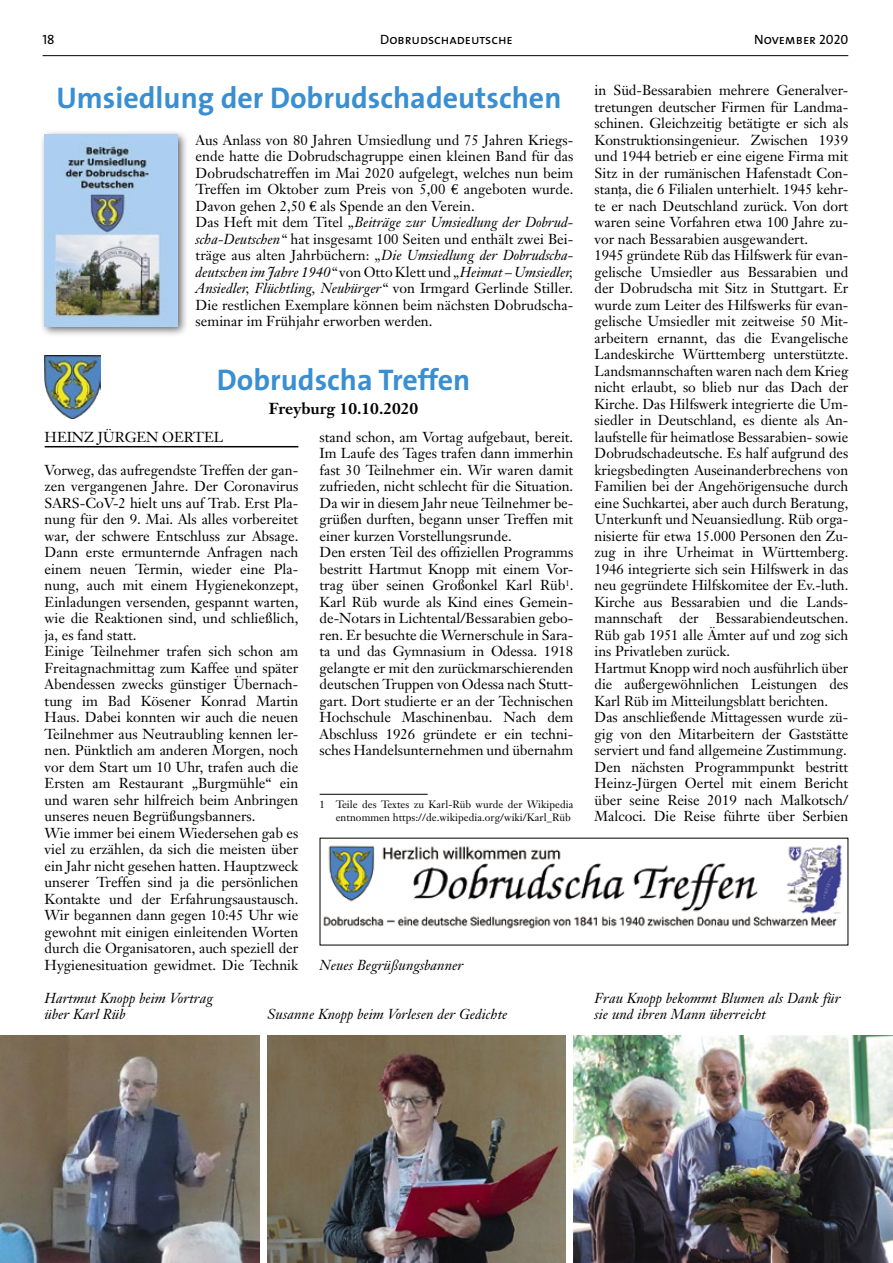
<style>
.page{position:relative;width:893px;height:1263px;background:#fff}
.page>*{position:absolute;margin:0;border:0;box-sizing:border-box;transform-origin:0 0}
.t1{font:700 30px "The Sans B7";color:#398fd1}
.t2{font:700 15.75px "Janson Text";color:#000}
.t3{font:14.25px/16.5px "Janson Text";letter-spacing:-.005em;color:#000}
.t4{font:italic 14.25px/16.5px "Janson Text";letter-spacing:.005em;color:#000}
.t5{font:13.5px "The Sans Caps";color:#000}
.t6{font:10.5px/13.5px "Janson Text";letter-spacing:.005em;color:#000;text-align:right}
.s1{font-family:"Euro Serif"}
.s2{font-style:italic}
.s3{font-family:"Helvetica";font-size:12px}
</style>
<div class="page">
<hr style="left:43px;top:55px;width:805px;height:1px;background:#000">
<div style="left:39px;top:130px;width:149px;height:207px;background:#000;opacity:.6"></div>
<img style="left:45px;top:135px;width:132px;height:191px">
<hr style="left:45px;top:446px;width:253px;height:1px;background:#000">
<hr style="left:320px;top:794px;width:108px;height:1px;background:#000">
<img style="left:45px;top:355px;width:56px;height:64px">
<img style="left:0;top:1036px;width:259px;height:227px">
<img style="left:268px;top:1036px;width:298px;height:227px">
<img style="left:573px;top:1036px;width:320px;height:227px">
<img style="left:323px;top:844px;width:519px;height:85px">
<p class="t5" style="left:43px;top:28px;width:14px">18</p>
<p class="t5" style="left:380px;top:28px;width:134px">Dobrudschadeutsche</p>
<p class="t5" style="left:754px;top:28px;width:96px">November 2020</p>
<h1 class="t1" style="left:57px;top:82px;width:506px">Umsiedlung der Dobrudschadeutschen</h1>
<p class="t3" style="left:196px;top:131px;width:379px">Aus Anlass von 80 Jahren Umsiedlung und 75 Jahren Kriegs&shy;ende hatte die Dobrudschagruppe einen kleinen Band für das Dobrudschatreffen im Mai 2020 aufgelegt, welches nun beim Treffen im Oktober zum Preis von 5,00 <span class="s1">€</span> angeboten wurde.<br>Davon gehen 2,50 <span class="s1">€</span> als Spende an den Verein.<br>Das Heft mit dem Titel <span class="s2">„Beiträge zur Umsiedlung der Dobrud&shy;scha-Deutschen“</span> hat insgesamt 100 Seiten und enthält zwei Bei&shy;träge aus alten Jahrbüchern: <span class="s2">„Die Umsiedlung der Dobrudscha&shy;deutschen im Jahre 1940“</span> von Otto Klett und <span class="s2">„Heimat – Umsiedler, Ansiedler, Flüchtling, Neubürger“</span> von Irmgard Gerlinde Stiller.<br>Die restlichen Exemplare können beim nächsten Dobrudscha&shy;seminar im Frühjahr erworben werden.</p>
<h1 class="t1" style="left:217px;top:364px;width:255px">Dobrudscha Treffen</h1>
<p class="t2" style="left:269px;top:398px;width:151px">Freyburg 10.10.2020</p>
<p class="t3" style="left:320px;top:428px;width:255px">stand schon, am Vortag aufgebaut, bereit.<br>Im Laufe des Tages trafen dann immerhin fast 30 Teilnehmer ein. Wir waren damit zufrieden, nicht schlecht für die Situation.<br>Da wir in diesem Jahr neue Teilnehmer be&shy;grüßen durften, begann unser Treffen mit einer kurzen Vorstellungsrunde.<br>Den ersten Teil des offiziellen Programms bestritt Hartmut Knopp mit einem Vor&shy;trag über seinen Großonkel Karl Rüb<sup>1</sup>.<br>Karl Rüb wurde als Kind eines Gemein&shy;de-Notars in Lichtental/Bessarabien gebo&shy;ren. Er besuchte die Wernerschule in Sara&shy;ta und das Gymnasium in Odessa. 1918 gelangte er mit den zurückmarschierenden deutschen Truppen von Odessa nach Stutt&shy;gart. Dort studierte er an der Technischen Hochschule Maschinenbau. Nach dem Abschluss 1926 gründete er ein techni&shy;sches Handelsunternehmen und übernahm</p>
<p class="t3" style="left:45px;top:428px;width:180px">HEINZ JÜRGEN OERTEL</p>
<p class="t3" style="left:45px;top:461px;width:255px">Vorweg, das aufregendste Treffen der gan&shy;zen vergangenen Jahre. Der Coronavirus SARS-CoV-2 hielt uns auf Trab. Erst Pla&shy;nung für den 9. Mai. Als alles vorbereitet war, der schwere Entschluss zur Absage.<br>Dann erste ermunternde Anfragen nach einem neuen Termin, wieder eine Pla&shy;nung, auch mit einem Hygienekonzept, Einladungen versenden, gespannt warten, wie die Reaktionen sind, und schließlich, ja, es fand statt.<br>Einige Teilnehmer trafen sich schon am Freitagnachmittag zum Kaffee und später Abendessen zwecks günstiger Übernach&shy;tung im Bad Kösener Konrad Martin Haus. Dabei konnten wir auch die neuen Teilnehmer aus Neutraubling kennen ler&shy;nen. Pünktlich am anderen Morgen, noch vor dem Start um 10 Uhr, trafen auch die Ersten am Restaurant „Burgmühle“ ein und waren sehr hilfreich beim Anbringen unseres neuen Begrüßungsbanners.<br>Wie immer bei einem Wiedersehen gab es viel zu erzählen, da sich die meisten über ein Jahr nicht gesehen hatten. Hauptzweck unserer Treffen sind ja die persönlichen Kontakte und der Erfahrungsaustausch.<br>Wir begannen dann gegen 10:45 Uhr wie gewohnt mit einigen einleitenden Worten durch die Organisatoren, auch speziell der Hygienesituation gewidmet. Die Technik</p>
<p class="t6" style="left:320px;top:797px;width:255px">1 Teile des Textes zu Karl-Rüb wurde der Wikipedia entnommen https://de.wikipedia.org/wiki/Karl_Rüb</p>
<p class="t4" style="left:320px;top:957px;width:145px">Neues Begrüßungsbanner</p>
<p class="t4" style="left:45px;top:990px;width:170px">Hartmut Knopp beim Vortrag über Karl Rüb</p>
<p class="t4" style="left:268px;top:1006px;width:241px">Susanne Knopp beim Vorlesen der Gedichte</p>
<p class="t3" style="left:595px;top:82px;width:255px">in Süd-Bessarabien mehrere Generalver&shy;tretungen deutscher Firmen für Landma&shy;schinen. Gleichzeitig betätigte er sich als Konstruktionsingenieur. Zwischen 1939 und 1944 betrieb er eine eigene Firma mit Sitz in der rumänischen Hafenstadt Con&shy;stan<span class="s3">ț</span>a, die 6 Filialen unterhielt. 1945 kehr&shy;te er nach Deutschland zurück. Von dort waren seine Vorfahren etwa 100 Jahre zu&shy;vor nach Bessarabien ausgewandert.<br>1945 gründete Rüb das Hilfswerk für evan&shy;gelische Umsiedler aus Bessarabien und der Dobrudscha mit Sitz in Stuttgart. Er wurde zum Leiter des Hilfswerks für evan&shy;gelische Umsiedler mit zeitweise 50 Mit&shy;arbeitern ernannt, das die Evangelische Landeskirche Württemberg unterstützte.<br>Landsmannschaften waren nach dem Krieg nicht erlaubt, so blieb nur das Dach der Kirche. Das Hilfswerk integrierte die Um&shy;siedler in Deutschland, es diente als An&shy;laufstelle für heimatlose Bessarabien- sowie Dobrudschadeutsche. Es half aufgrund des kriegsbedingten Auseinanderbrechens von Familien bei der Angehörigensuche durch eine Suchkartei, aber auch durch Beratung, Unterkunft und Neuansiedlung. Rüb orga&shy;nisierte für etwa 15.000 Personen den Zu&shy;zug in ihre Urheimat in Württemberg.<br>1946 integrierte sich sein Hilfswerk in das neu gegründete Hilfskomitee der Ev.-luth.<br>Kirche aus Bessarabien und die Lands&shy;mannschaft der Bessarabiendeutschen.<br>Rüb gab 1951 alle Ämter auf und zog sich ins Privatleben zurück.<br>Hartmut Knopp wird noch ausführlich über die außergewöhnlichen Leistungen des Karl Rüb im Mitteilungsblatt berichten.<br>Das anschließende Mittagessen wurde zü&shy;gig von den Mitarbeitern der Gaststätte serviert und fand allgemeine Zustimmung.<br>Den nächsten Programmpunkt bestritt Heinz-Jürgen Oertel mit einem Bericht über seine Reise 2019 nach Malkotsch/ Malcoci. Die Reise führte über Serbien</p>
<p class="t4" style="left:595px;top:990px;width:247px">Frau Knopp bekommt Blumen als Dank für sie und ihren Mann überreicht</p>
</div>
